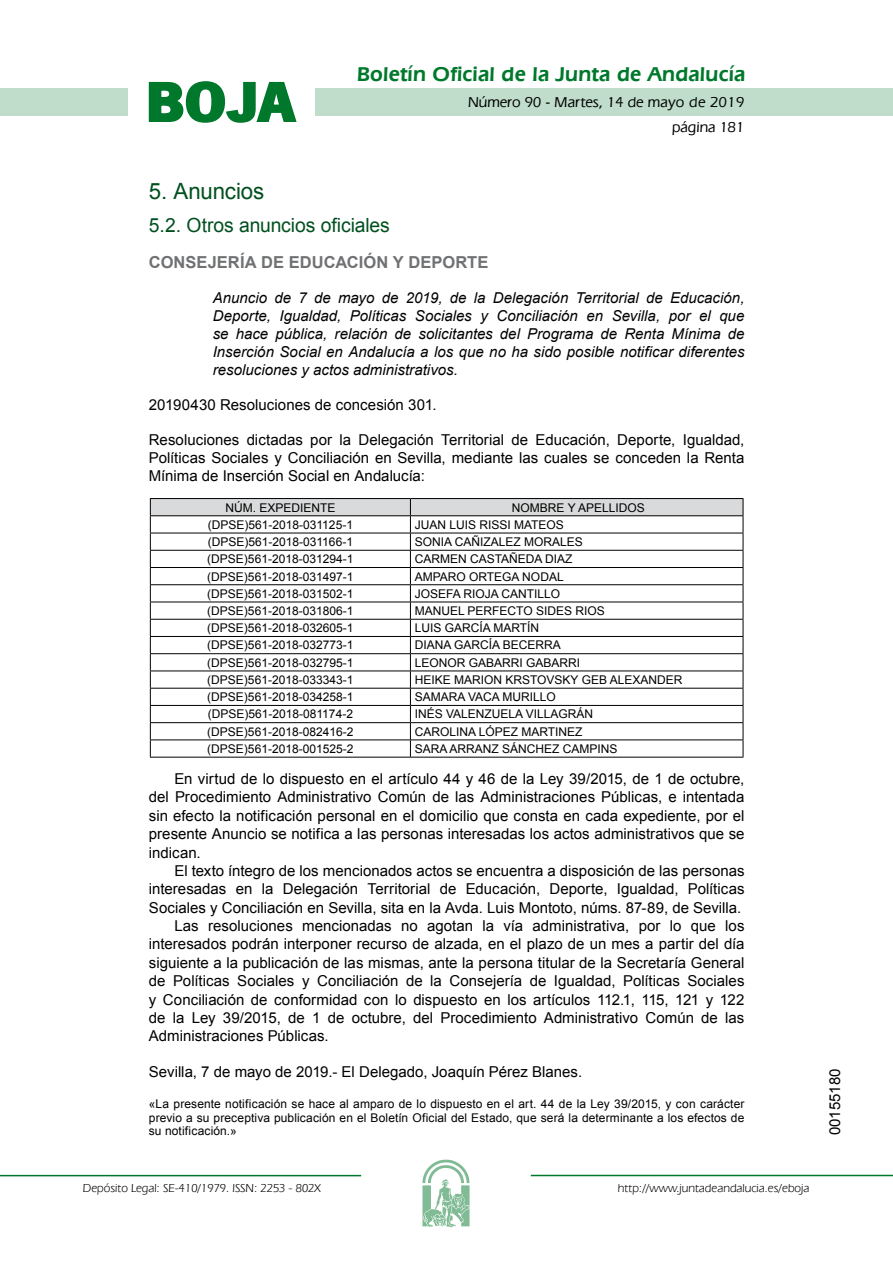
<style>
.page{position:relative;width:893px;height:1263px;background:#fff}
.page>*{position:absolute;margin:0;border:0;box-sizing:border-box;transform-origin:0 0}
.t1{font:700 57.75px "News Got T";color:#00782c;scale:1.14 1}
.t2{font:22.5px "Arial";letter-spacing:-.005em;color:#00501f}
.t3{font:600 21px "Eras IT Cby BT";letter-spacing:.01em;color:#00782c}
.t4{font:19.5px "Arial";letter-spacing:-.005em;color:#00501f}
.t5{font:700 16.5px "Arial";color:#707173}
.t6{font:15px/18.5px "Arial";color:#000;text-align:justify}
.t7{font:italic 15px/18px "Arial";color:#000;text-align:justify}
.t8{font:500 15px/24.5px "Eras IT Cby BT";color:#000;text-align:right}
.t9{font:12px/14px "Arial";color:#000;text-align:justify}
.t10{font:12px "Eras IT Cby BT";color:#000}
</style>
<div class="page">
<div style="left:315px;top:88px;width:577px;height:28px;background:#bfddca"></div>
<div style="left:0;top:88px;width:128px;height:28px;background:#bfddca"></div>
<hr style="left:0;top:1175px;width:361px;height:1px;background:#00782c">
<svg style="left:422px;top:1159px;width:47px;height:68px"></svg>
<hr style="left:531px;top:1175px;width:361px;height:1px;background:#00782c">
<svg style="left:148px;top:81px;width:149px;height:42px"></svg>
<hr style="left:150px;top:498px;width:260px;height:1px;background:#000">
<hr style="left:410px;top:498px;width:333px;height:1px;background:#000">
<svg style="left:150px;top:499px;width:593px;height:258px"></svg>
<hr style="left:150px;top:757px;width:260px;height:1px;background:#000">
<hr style="left:410px;top:757px;width:333px;height:1px;background:#000">
<h1 class="t1" style="left:145px;top:68px;width:133px">BOJA</h1>
<h3 class="t3" style="left:357px;top:62px;width:390px">Boletín Oficial de la Junta de Andalucía</h3>
<p class="t8" style="left:468px;top:90px;width:278px">Número 90 - Martes, 14 de mayo de 2019 página 181</p>
<h2 class="t2" style="left:149px;top:177px;width:117px">5. Anuncios</h2>
<h3 class="t4" style="left:149px;top:212px;width:242px">5.2. Otros anuncios oficiales</h3>
<p class="t5" style="left:149px;top:251px;width:341px">CONSEJERÍA DE EDUCACIÓN Y DEPORTE</p>
<p class="t7" style="left:213px;top:289px;width:533px">Anuncio de 7 de mayo de 2019, de la Delegación Territorial de Educación, Deporte, Igualdad, Políticas Sociales y Conciliación en Sevilla, por el que se hace pública, relación de solicitantes del Programa de Renta Mínima de Inserción Social en Andalucía a los que no ha sido posible notificar diferentes resoluciones y actos administrativos.</p>
<p class="t6" style="left:149px;top:396px;width:289px">20190430 Resoluciones de concesión 301.</p>
<p class="t6" style="left:149px;top:431px;width:597px;line-height:18px">Resoluciones dictadas por la Delegación Territorial de Educación, Deporte, Igualdad, Políticas Sociales y Conciliación en Sevilla, mediante las cuales se conceden la Renta Mínima de Inserción Social en Andalucía:</p>
<p class="t9" style="left:225px;top:500px;width:112px">NÚM. EXPEDIENTE</p>
<p class="t9" style="left:512px;top:500px;width:134px">NOMBRE Y APELLIDOS</p>
<p class="t9" style="left:208px;top:518px;width:147px">(DPSE)561-2018-031125-1</p>
<p class="t9" style="left:414px;top:518px;width:151px">JUAN LUIS RISSI MATEOS</p>
<p class="t9" style="left:208px;top:535px;width:147px">(DPSE)561-2018-031166-1</p>
<p class="t9" style="left:414px;top:535px;width:170px">SONIA CAÑIZALEZ MORALES</p>
<p class="t9" style="left:207px;top:552px;width:148px">(DPSE)561-2018-031294-1</p>
<p class="t9" style="left:414px;top:552px;width:159px">CARMEN CASTAÑEDA DIAZ</p>
<p class="t9" style="left:207px;top:569px;width:148px">(DPSE)561-2018-031497-1</p>
<p class="t9" style="left:414px;top:569px;width:150px">AMPARO ORTEGA NODAL</p>
<p class="t9" style="left:207px;top:587px;width:148px">(DPSE)561-2018-031502-1</p>
<p class="t9" style="left:414px;top:587px;width:147px">JOSEFA RIOJA CANTILLO</p>
<p class="t9" style="left:207px;top:604px;width:148px">(DPSE)561-2018-031806-1</p>
<p class="t9" style="left:414px;top:604px;width:192px">MANUEL PERFECTO SIDES RIOS</p>
<p class="t9" style="left:207px;top:621px;width:148px">(DPSE)561-2018-032605-1</p>
<p class="t9" style="left:414px;top:621px;width:126px">LUIS GARCÍA MARTÍN</p>
<p class="t9" style="left:207px;top:638px;width:148px">(DPSE)561-2018-032773-1</p>
<p class="t9" style="left:414px;top:638px;width:148px">DIANA GARCÍA BECERRA</p>
<p class="t9" style="left:207px;top:656px;width:148px">(DPSE)561-2018-032795-1</p>
<p class="t9" style="left:414px;top:656px;width:167px">LEONOR GABARRI GABARRI</p>
<p class="t9" style="left:207px;top:673px;width:148px">(DPSE)561-2018-033343-1</p>
<p class="t9" style="left:414px;top:673px;width:269px">HEIKE MARION KRSTOVSKY GEB ALEXANDER</p>
<p class="t9" style="left:207px;top:690px;width:148px">(DPSE)561-2018-034258-1</p>
<p class="t9" style="left:414px;top:690px;width:143px">SAMARA VACA MURILLO</p>
<p class="t9" style="left:208px;top:707px;width:147px">(DPSE)561-2018-081174-2</p>
<p class="t9" style="left:414px;top:707px;width:180px">INÉS VALENZUELA VILLAGRÁN</p>
<p class="t9" style="left:207px;top:725px;width:148px">(DPSE)561-2018-082416-2</p>
<p class="t9" style="left:414px;top:725px;width:169px">CAROLINA LÓPEZ MARTINEZ</p>
<p class="t9" style="left:207px;top:742px;width:148px">(DPSE)561-2018-001525-2</p>
<p class="t9" style="left:414px;top:742px;width:204px">SARA ARRANZ SÁNCHEZ CAMPINS</p>
<p class="t6" style="left:149px;top:770px;width:597px;text-indent:26px">En virtud de lo dispuesto en el artículo 44 y 46 de la Ley 39/2015, de 1 de octubre, del Procedimiento Administrativo Común de las Administraciones Públicas, e intentada sin efecto la notificación personal en el domicilio que consta en cada expediente, por el presente Anuncio se notifica a las personas interesadas los actos administrativos que se indican.</p>
<p class="t6" style="left:174px;top:862px;width:571px">El texto íntegro de los mencionados actos se encuentra a disposición de las personas</p>
<p class="t6" style="left:149px;top:880px;width:597px">interesadas en la Delegación Territorial de Educación, Deporte, Igualdad, Políticas</p>
<p class="t6" style="left:149px;top:898px;width:594px">Sociales y Conciliación en Sevilla, sita en la Avda. Luis Montoto, núms. 87-89, de Sevilla.</p>
<p class="t6" style="left:174px;top:917px;width:571px">Las resoluciones mencionadas no agotan la vía administrativa, por lo que los</p>
<p class="t6" style="left:149px;top:935px;width:597px">interesados podrán interponer recurso de alzada, en el plazo de un mes a partir del día</p>
<p class="t6" style="left:149px;top:953px;width:597px">siguiente a la publicación de las mismas, ante la persona titular de la Secretaría General</p>
<p class="t6" style="left:149px;top:972px;width:597px">de Políticas Sociales y Conciliación de la Consejería de Igualdad, Políticas Sociales</p>
<p class="t6" style="left:149px;top:990px;width:597px">y Conciliación de conformidad con lo dispuesto en los artículos 112.1, 115, 121 y 122</p>
<p class="t6" style="left:149px;top:1009px;width:597px">de la Ley 39/2015, de 1 de octubre, del Procedimiento Administrativo Común de las</p>
<p class="t6" style="left:149px;top:1027px;width:181px">Administraciones Públicas.</p>
<p class="t6" style="left:149px;top:1062px;width:435px">Sevilla, 7 de mayo de 2019.- El Delegado, Joaquín Pérez Blanes.</p>
<p class="t9" style="left:149px;top:1097px;width:597px">«La presente notificación se hace al amparo de lo dispuesto en el art. 44 de la Ley 39/2015, y con carácter previo a su preceptiva publicación en el Boletín Oficial del Estado, que será la determinante a los efectos de su notificación.»</p>
<p class="t10" style="left:83px;top:1181px;width:239px">Depósito Legal: SE-410/1979. ISSN: 2253 - 802X</p>
<p class="t10" style="left:618px;top:1181px;width:193px">http://www.juntadeandalucia.es/eboja</p>
<p class="t6" style="left:826px;top:1135px;width:68px;rotate:-90deg">00155180</p>
</div>
